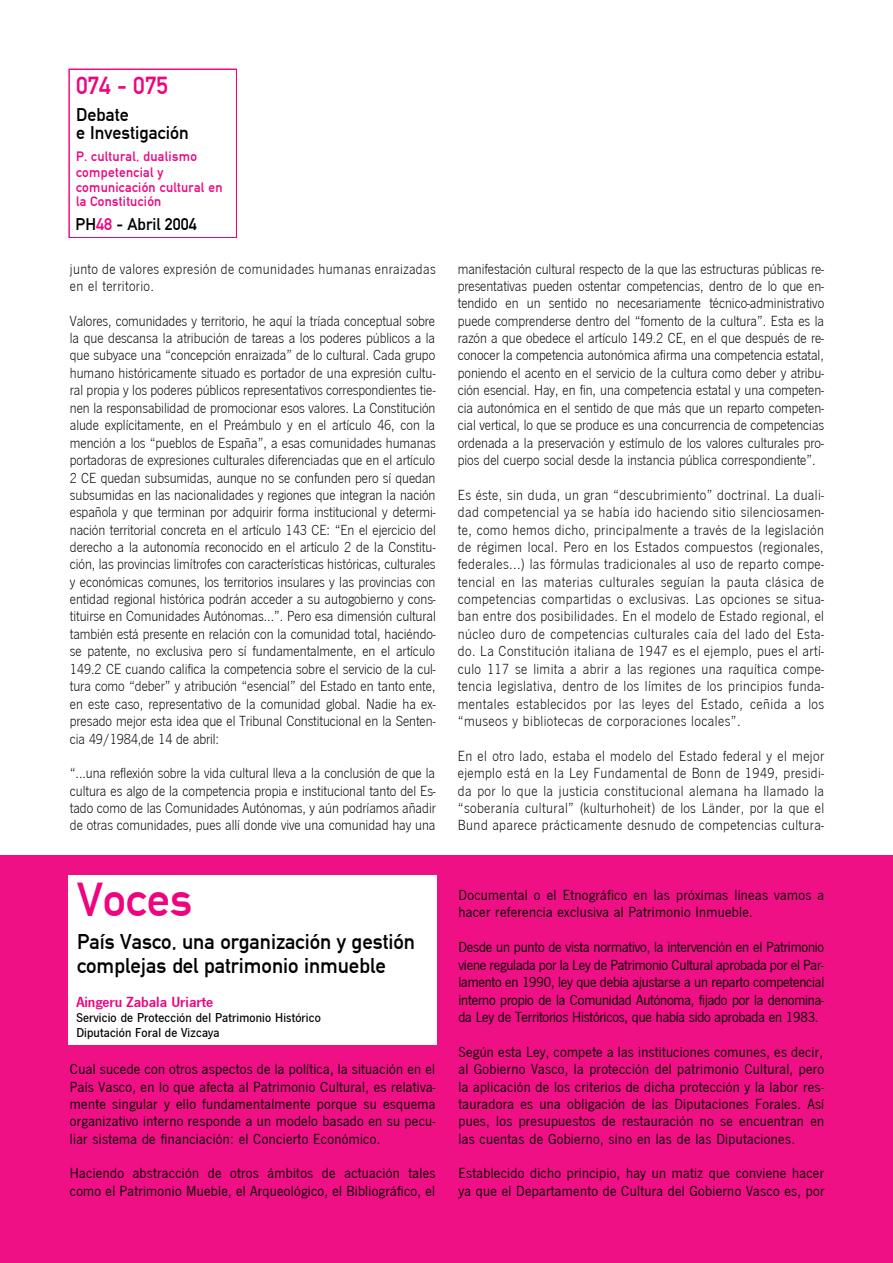
<style>
.page{position:relative;width:893px;height:1263px;background:#fff}
.page>*{position:absolute;margin:0;border:0;box-sizing:border-box;transform-origin:0 0}
.t1{font:46.5px "DIN Mittelschrift";color:#ef047f}
.t2{font:24.15px "DIN Mittelschrift";letter-spacing:-.005em;color:#ef047f}
.t3{font:20.85px/23.7px "DIN Mittelschrift";letter-spacing:-.005em;color:#000}
.t4{font:18px/18px "DIN Mittelschrift";color:#000}
.t5{font:16.5px "DIN Mittelschrift";color:#000}
.t6{font:15.15px/17.4px "News Got T Lig";letter-spacing:.025em;color:#000;text-align:justify}
.t7{font:15.15px/17.4px "News Got T";letter-spacing:.02em;color:#000;text-align:justify}
.t8{font:700 15.15px "News Got T Dem";color:#ef047f}
.t9{font:13.35px/15px "DIN Mittelschrift";letter-spacing:.02em;color:#ef047f}
.t10{font:13.35px/15.1px "News Got T Med";letter-spacing:.01em;color:#000}
.s1{color:#ef047f}
</style>
<div class="page">
<div style="left:0;top:855px;width:892px;height:408px;background:#f01085"></div>
<div style="left:68px;top:875px;width:369px;height:169px;background:#fff"></div>
<svg style="left:68px;top:69px;width:169px;height:169px"></svg>
<h2 class="t2" style="left:76px;top:72px;width:93px">074 - 075</h2>
<p class="t4" style="left:76px;top:106px;width:114px">Debate<br>e Investigación</p>
<p class="t9" style="left:76px;top:149px;width:148px">P. cultural, dualismo competencial y comunicación cultural en la Constitución</p>
<p class="t5" style="left:76px;top:215px;width:122px">PH<span class="s1">48</span> - Abril 2004</p>
<p class="t6" style="left:70px;top:260px;width:367px">junto de valores expresión de comunidades humanas enraizadas en el territorio.</p>
<p class="t6" style="left:70px;top:312px;width:367px">Valores, comunidades y territorio, he aquí la tríada conceptual sobre la que descansa la atribución de tareas a los poderes públicos a la que subyace una “concepción enraizada” de lo cultural. Cada grupo humano históricamente situado es portador de una expresión cultu&shy;ral propia y los poderes públicos representativos correspondientes tie&shy;nen la responsabilidad de promocionar esos valores. La Constitución alude explícitamente, en el Preámbulo y en el artículo 46, con la mención a los “pueblos de España”, a esas comunidades humanas portadoras de expresiones culturales diferenciadas que en el artículo 2 CE quedan subsumidas, aunque no se confunden pero sí quedan subsumidas en las nacionalidades y regiones que integran la nación española y que terminan por adquirir forma institucional y determi&shy;nación territorial concreta en el artículo 143 CE: “En el ejercicio del derecho a la autonomía reconocido en el artículo 2 de la Constitu&shy;ción, las provincias limítrofes con características históricas, culturales y económicas comunes, los territorios insulares y las provincias con entidad regional histórica podrán acceder a su autogobierno y cons&shy;tituirse en Comunidades Autónomas...”. Pero esa dimensión cultural también está presente en relación con la comunidad total, haciéndo&shy;se patente, no exclusiva pero sí fundamentalmente, en el artículo 149.2 CE cuando califica la competencia sobre el servicio de la cul&shy;tura como “deber” y atribución “esencial” del Estado en tanto ente, en este caso, representativo de la comunidad global. Nadie ha ex&shy;presado mejor esta idea que el Tribunal Constitucional en la Senten&shy;cia 49/1984,de 14 de abril:</p>
<p class="t6" style="left:70px;top:764px;width:367px">“...una reflexión sobre la vida cultural lleva a la conclusión de que la cultura es algo de la competencia propia e institucional tanto del Es&shy;tado como de las Comunidades Autónomas, y aún podríamos añadir de otras comunidades, pues allí donde vive una comunidad hay una</p>
<h1 class="t1" style="left:77px;top:873px;width:117px">Voces</h1>
<h3 class="t3" style="left:77px;top:930px;width:339px">País Vasco, una organización y gestión complejas del patrimonio inmueble</h3>
<p class="t8" style="left:76px;top:993px;width:138px">Aingeru Zabala Uriarte</p>
<p class="t10" style="left:76px;top:1009px;width:246px">Servicio de Protección del Patrimonio Histórico<br>Diputación Foral de Vizcaya</p>
<p class="t7" style="left:70px;top:1060px;width:367px">Cual sucede con otros aspectos de la política, la situación en el País Vasco, en lo que afecta al Patrimonio Cultural, es relativa&shy;mente singular y ello fundamentalmente porque su esquema organizativo interno responde a un modelo basado en su pecu&shy;liar sistema de financiación: el Concierto Económico.</p>
<p class="t7" style="left:70px;top:1164px;width:367px">Haciendo abstracción de otros ámbitos de actuación tales como el Patrimonio Mueble, el Arqueológico, el Bibliográfico, el</p>
<p class="t6" style="left:458px;top:260px;width:368px">manifestación cultural respecto de la que las estructuras públicas re&shy;presentativas pueden ostentar competencias, dentro de lo que en&shy;tendido en un sentido no necesariamente técnico-administrativo puede comprenderse dentro del “fomento de la cultura”. Esta es la razón a que obedece el artículo 149.2 CE, en el que después de re&shy;conocer la competencia autonómica afirma una competencia estatal, poniendo el acento en el servicio de la cultura como deber y atribu&shy;ción esencial. Hay, en fin, una competencia estatal y una competen&shy;cia autonómica en el sentido de que más que un reparto competen&shy;cial vertical, lo que se produce es una concurrencia de competencias ordenada a la preservación y estímulo de los valores culturales pro&shy;pios del cuerpo social desde la instancia pública correspondiente”.</p>
<p class="t6" style="left:458px;top:486px;width:368px">Es éste, sin duda, un gran “descubrimiento” doctrinal. La duali&shy;dad competencial ya se había ido haciendo sitio silenciosamen&shy;te, como hemos dicho, principalmente a través de la legislación de régimen local. Pero en los Estados compuestos (regionales, federales...) las fórmulas tradicionales al uso de reparto compe&shy;tencial en las materias culturales seguían la pauta clásica de competencias compartidas o exclusivas. Las opciones se situa&shy;ban entre dos posibilidades. En el modelo de Estado regional, el núcleo duro de competencias culturales caía del lado del Esta&shy;do. La Constitución italiana de 1947 es el ejemplo, pues el artí&shy;culo 117 se limita a abrir a las regiones una raquítica compe&shy;tencia legislativa, dentro de los límites de los principios funda&shy;mentales establecidos por las leyes del Estado, ceñida a los “museos y bibliotecas de corporaciones locales”.</p>
<p class="t6" style="left:458px;top:747px;width:368px">En el otro lado, estaba el modelo del Estado federal y el mejor ejemplo está en la Ley Fundamental de Bonn de 1949, presidi&shy;da por lo que la justicia constitucional alemana ha llamado la “soberanía cultural” (kulturhoheit) de los Länder, por la que el Bund aparece prácticamente desnudo de competencias cultura-</p>
<p class="t7" style="left:458px;top:886px;width:367px">Documental o el Etnográfico en las próximas líneas vamos a hacer referencia exclusiva al Patrimonio Inmueble.</p>
<p class="t7" style="left:458px;top:938px;width:367px">Desde un punto de vista normativo, la intervención en el Patrimonio viene regulada por la Ley de Patrimonio Cultural aprobada por el Par&shy;lamento en 1990, ley que debía ajustarse a un reparto competencial interno propio de la Comunidad Autónoma, fijado por la denomina&shy;da Ley de Territorios Históricos, que había sido aprobada en 1983.</p>
<p class="t7" style="left:458px;top:1043px;width:367px">Según esta Ley, compete a las instituciones comunes, es decir, al Gobierno Vasco, la protección del patrimonio Cultural, pero la aplicación de los criterios de dicha protección y la labor res&shy;tauradora es una obligación de las Diputaciones Forales. Así pues, los presupuestos de restauración no se encuentran en las cuentas de Gobierno, sino en las de las Diputaciones.</p>
<p class="t7" style="left:458px;top:1164px;width:367px">Establecido dicho principio, hay un matiz que conviene hacer ya que el Departamento de Cultura del Gobierno Vasco es, por</p>
</div>
